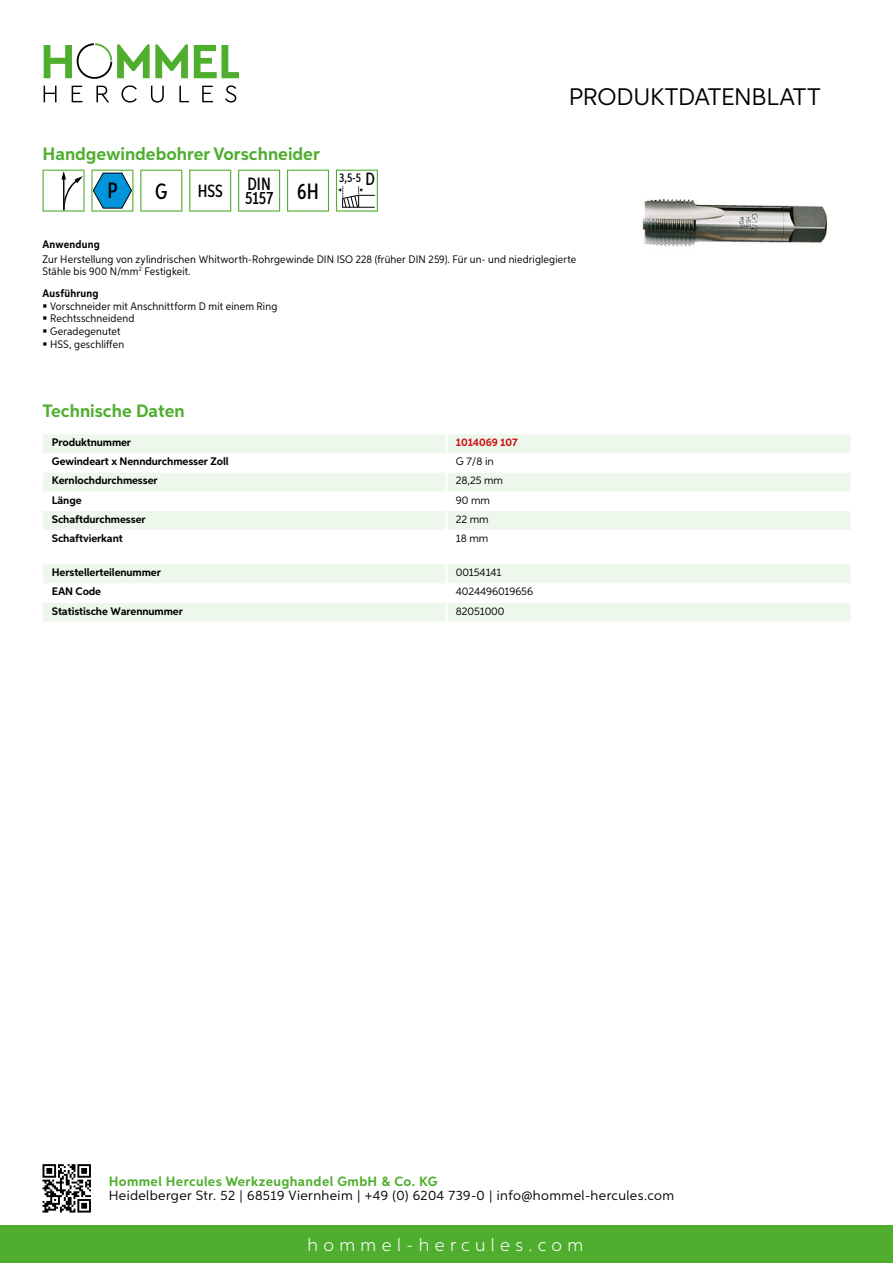
<style>
.page{position:relative;width:893px;height:1263px;background:#fff}
.page>*{position:absolute;margin:0;border:0;box-sizing:border-box;transform-origin:0 0}
.t1{font:24px "Aspira";letter-spacing:-.01em;color:#000}
.t2{font:500 22.2px "Aspira XX Nar";color:#000}
.t3{font:700 18px "Aspira";color:#50ae2f}
.t4{font:300 18px "Aspira";letter-spacing:.3em;color:#fff}
.t5{font:500 17.85px/14.9px "Aspira XX Nar";color:#000}
.t6{font:13.5px "Aspira";letter-spacing:.03em;color:#000}
.t7{font:700 13.5px "Aspira";letter-spacing:.03em;color:#50ae2f}
.t8{font:500 12.6px "Aspira XX Nar";color:#000}
.t9{font:10.95px/12.8px "Aspira Nar";letter-spacing:.015em;color:#000}
.t10{font:700 10.95px "Aspira";letter-spacing:-.01em;color:#000}
.t11{font:10.95px "Aspira";letter-spacing:-.01em;color:#000}
.t12{font:700 10.95px "Aspira Nar";letter-spacing:.02em;color:#000}
.t13{font:700 10.95px "Aspira";letter-spacing:-.01em;color:#cd1013}
.s1{font-size:17.85px}
</style>
<div class="page">
<div style="left:0;top:1226px;width:893px;height:37px;background:#50ae2f"></div>
<svg style="left:43px;top:1164px;width:48px;height:48px"></svg>
<svg style="left:194px;top:45px;width:45px;height:33px"></svg>
<svg style="left:44px;top:43px;width:144px;height:36px"></svg>
<svg style="left:44px;top:86px;width:13px;height:16px"></svg>
<svg style="left:72px;top:86px;width:10px;height:16px"></svg>
<svg style="left:96px;top:86px;width:13px;height:16px"></svg>
<svg style="left:121px;top:85px;width:16px;height:18px"></svg>
<svg style="left:151px;top:86px;width:13px;height:17px"></svg>
<svg style="left:179px;top:86px;width:10px;height:16px"></svg>
<svg style="left:202px;top:86px;width:11px;height:16px"></svg>
<svg style="left:225px;top:85px;width:11px;height:18px"></svg>
<div style="left:43px;top:434px;width:807px;height:19px;background:#eef7eb"></div>
<svg style="left:43px;top:473px;width:807px;height:57px;fill:#eef7eb"></svg>
<hr style="left:445px;top:434px;width:3px;height:19px;background:#fff">
<hr style="left:445px;top:472px;width:3px;height:20px;background:#fff">
<hr style="left:445px;top:492px;width:3px;height:19px;background:#fff">
<hr style="left:445px;top:511px;width:3px;height:19px;background:#fff">
<svg style="left:43px;top:564px;width:807px;height:58px"></svg>
<hr style="left:445px;top:603px;width:3px;height:19px;background:#fff">
<svg style="left:43px;top:170px;width:42px;height:42px"></svg>
<svg style="left:91px;top:170px;width:42px;height:42px"></svg>
<svg style="left:140px;top:170px;width:42px;height:42px"></svg>
<svg style="left:189px;top:170px;width:42px;height:42px"></svg>
<svg style="left:238px;top:170px;width:42px;height:42px"></svg>
<svg style="left:287px;top:170px;width:42px;height:42px"></svg>
<svg style="left:336px;top:170px;width:42px;height:42px"></svg>
<img style="left:642px;top:198px;width:186px;height:49px">
<h3 class="t3" style="left:43px;top:142px;width:279px">Handgewindebohrer Vorschneider</h3>
<h2 class="t2" style="left:108px;top:177px;width:12px">P</h2>
<h2 class="t2" style="left:155px;top:178px;width:14px">G</h2>
<h3 class="t5" style="left:198px;top:183px;width:27px">HSS</h3>
<h3 class="t5" style="left:245px;top:176px;width:75px">DIN<br>5157 <sup>6H</sup></h3>
<p class="t8" style="left:339px;top:169px;width:37px">3,5-5 <span class="s1">D</span></p>
<h1 class="t1" style="left:569px;top:82px;width:253px">Produktdatenblatt</h1>
<p class="t12" style="left:43px;top:237px;width:59px">Anwendung</p>
<p class="t9" style="left:43px;top:253px;width:535px;line-height:12px">Zur Herstellung von zylindrischen Whitworth-Rohrgewinde DIN ISO 228 (früher DIN 259). Für un- und niedriglegierte<br>Stähle bis 900 N/mm<sup>2</sup> Festigkeit.</p>
<p class="t12" style="left:43px;top:286px;width:58px">Ausführung</p>
<p class="t9" style="left:50px;top:299px;width:229px">Vorschneider mit Anschnittform D mit einem Ring<br>Rechtsschneidend<br>Geradegenutet<br>HSS, geschliffen</p>
<h3 class="t3" style="left:43px;top:400px;width:144px">Technische Daten</h3>
<p class="t10" style="left:52px;top:436px;width:81px">Produktnummer</p>
<p class="t13" style="left:456px;top:436px;width:63px">1014069 107</p>
<p class="t10" style="left:52px;top:455px;width:178px">Gewindeart x Nenndurchmesser Zoll</p>
<p class="t11" style="left:456px;top:455px;width:39px">G 7/8 in</p>
<p class="t10" style="left:52px;top:474px;width:107px">Kernlochdurchmesser</p>
<p class="t11" style="left:456px;top:474px;width:49px">28,25 mm</p>
<p class="t10" style="left:52px;top:493px;width:31px">Länge</p>
<p class="t11" style="left:456px;top:493px;width:36px">90 mm</p>
<p class="t10" style="left:52px;top:512px;width:95px">Schaftdurchmesser</p>
<p class="t11" style="left:456px;top:512px;width:34px">22 mm</p>
<p class="t10" style="left:52px;top:531px;width:72px">Schaftvierkant</p>
<p class="t11" style="left:456px;top:531px;width:34px">18 mm</p>
<p class="t10" style="left:52px;top:566px;width:111px">Herstellerteilenummer</p>
<p class="t11" style="left:456px;top:566px;width:47px">00154141</p>
<p class="t10" style="left:52px;top:585px;width:51px">EAN Code</p>
<p class="t11" style="left:456px;top:585px;width:79px">4024496019656</p>
<p class="t10" style="left:52px;top:604px;width:132px">Statistische Warennummer</p>
<p class="t11" style="left:456px;top:604px;width:50px">82051000</p>
<p class="t7" style="left:109px;top:1172px;width:330px">Hommel Hercules Werkzeughandel GmbH &amp; Co. KG</p>
<p class="t6" style="left:109px;top:1187px;width:567px">Heidelberger Str. 52 | 68519 Viernheim | +49 (0) 6204 739-0 | info@hommel-hercules.com</p>
<h3 class="t4" style="left:307px;top:1234px;width:277px">hommel-hercules.com</h3>
</div>
